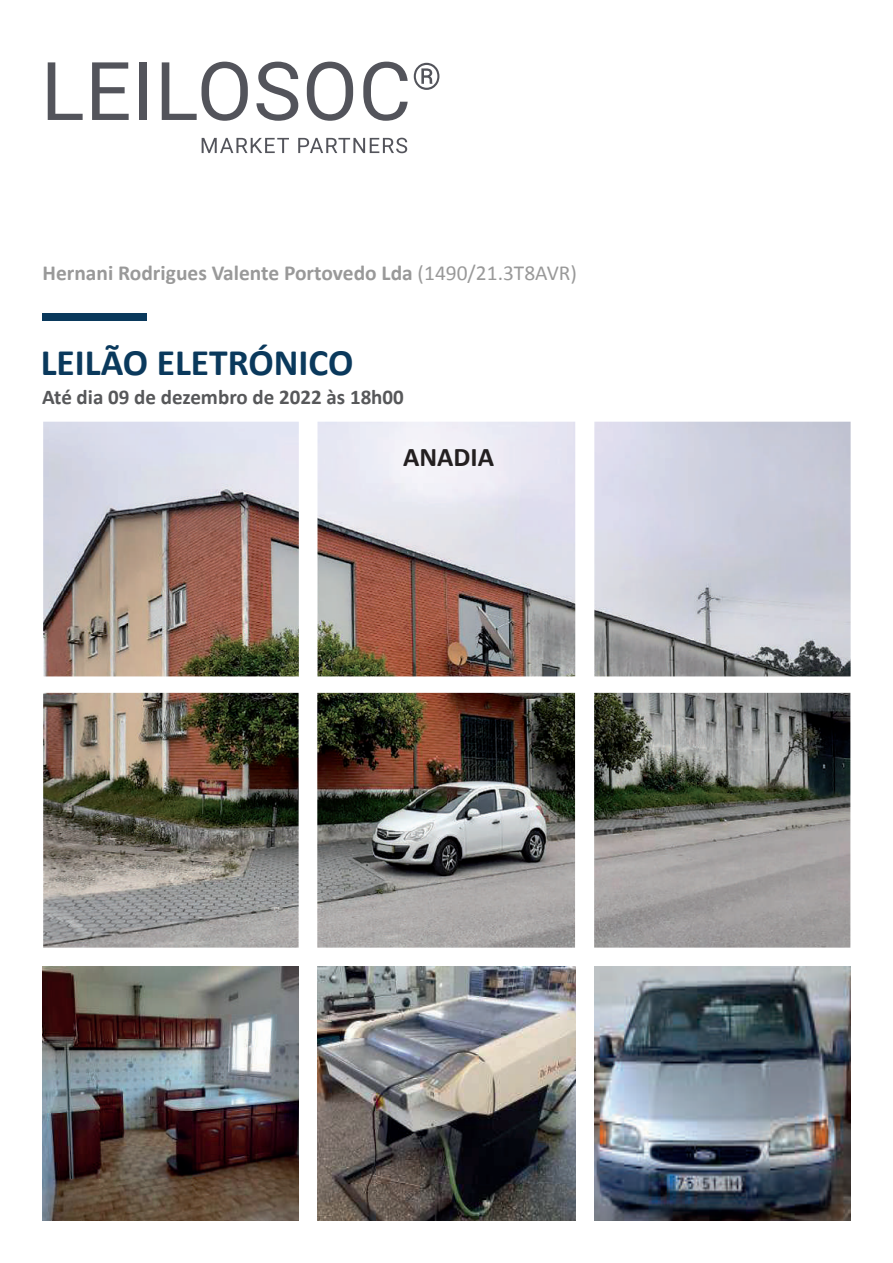
<style>
.page{position:relative;width:893px;height:1263px;background:#fff}
.page>*{position:absolute;margin:0;border:0;box-sizing:border-box;transform-origin:0 0}
.t1{font:700 37.5px "Calibri";color:#0a395c}
.t2{font:700 27px "Calibri";color:#231f20}
.t3{font:700 21.45px "Calibri";color:#999}
.t4{font:700 21px "Calibri";color:#57585a}
.s1{font-weight:400}
</style>
<div class="page">
<div style="left:43px;top:313px;width:104px;height:8px;background:#0a395c"></div>
<img style="left:42px;top:966px;width:257px;height:255px">
<img style="left:317px;top:966px;width:258px;height:255px">
<img style="left:594px;top:966px;width:256px;height:255px">
<img style="left:43px;top:422px;width:808px;height:526px">
<svg style="left:48px;top:62px;width:35px;height:58px"></svg>
<svg style="left:92px;top:62px;width:37px;height:58px"></svg>
<div style="left:139px;top:62px;width:8px;height:58px;background:#53545b"></div>
<svg style="left:162px;top:62px;width:86px;height:59px"></svg>
<svg style="left:256px;top:62px;width:42px;height:59px"></svg>
<svg style="left:307px;top:62px;width:46px;height:59px"></svg>
<svg style="left:363px;top:62px;width:45px;height:59px"></svg>
<svg style="left:414px;top:63px;width:25px;height:27px"></svg>
<svg style="left:202px;top:138px;width:87px;height:15px"></svg>
<svg style="left:298px;top:138px;width:109px;height:15px"></svg>
<p class="t3" style="left:43px;top:257px;width:536px">Hernani Rodrigues Valente Portovedo Lda <span class="s1">(1490/21.3T8AVR)</span></p>
<h1 class="t1" style="left:41px;top:336px;width:314px">LEILÃO ELETRÓNICO</h1>
<p class="t4" style="left:42px;top:382px;width:363px">Até dia 09 de dezembro de 2022 às 18h00</p>
<p class="t2" style="left:403px;top:438px;width:93px">ANADIA</p>
</div>
